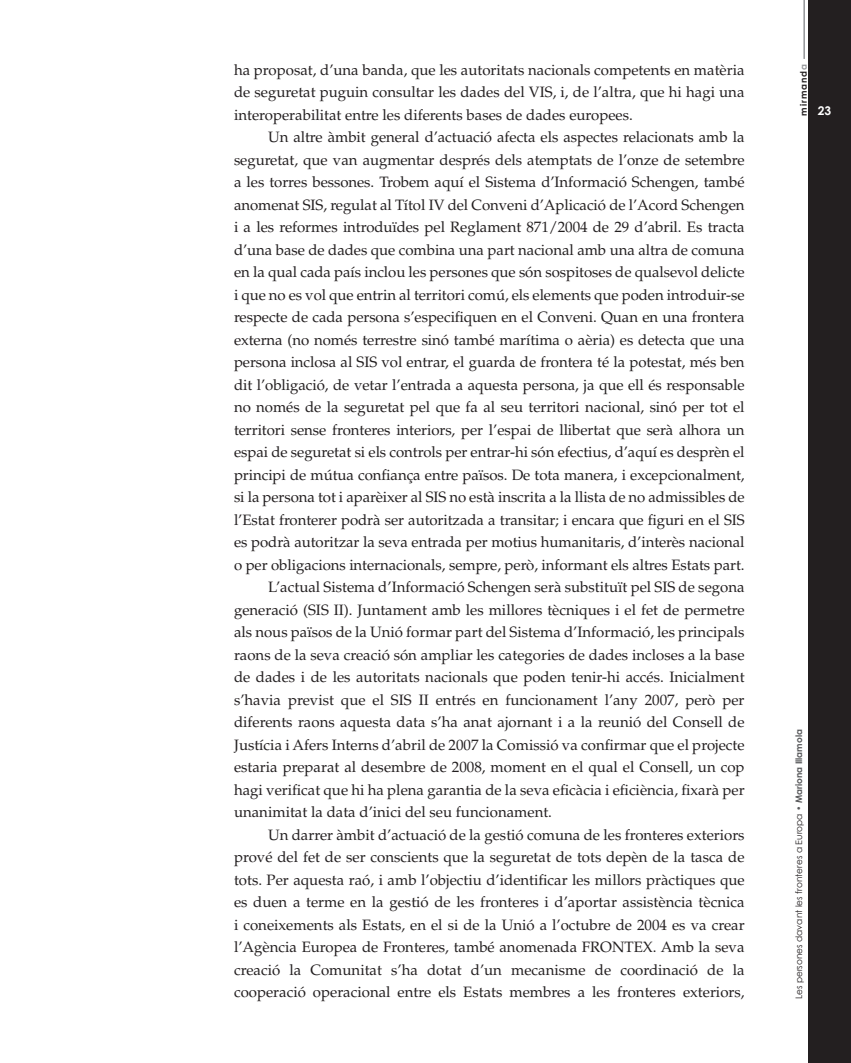
<style>
.page{position:relative;width:851px;height:1063px;background:#fff}
.page>*{position:absolute;margin:0;border:0;box-sizing:border-box;transform-origin:0 0}
.t1{font:15px/22.5px "Palatino LT Std";letter-spacing:-.005em;color:#231f20;text-align:justify}
.t2{font:700 12px "Century Gothic";color:#fff}
.t3{font:9px "Century Gothic";color:#231f20}
.t4{font:700 9px "Century Gothic";letter-spacing:.105em;color:#231f20}
.s1{color:#939598}
.s2{color:#57585a}
.s3{font-weight:700;color:#57585a}
</style>
<div class="page">
<div style="left:808px;top:0;width:42px;height:1063px;background:#231f20"></div>
<hr style="left:803px;top:0;width:1px;height:59px;background:#939598">
<p class="t1" style="left:234px;top:59px;width:512px">ha proposat, d’una banda, que les autoritats nacionals competents en matèria de seguretat puguin consultar les dades del VIS, i, de l’altra, que hi hagi una interoperabilitat entre les diferents bases de dades europees.</p>
<p class="t1" style="left:268px;top:126px;width:478px">Un altre àmbit general d’actuació afecta els aspectes relacionats amb la</p>
<p class="t1" style="left:234px;top:149px;width:512px">seguretat, que van augmentar després dels atemptats de l’onze de setembre</p>
<p class="t1" style="left:234px;top:171px;width:512px">a les torres bessones. Trobem aquí el Sistema d’Informació Schengen, també</p>
<p class="t1" style="left:234px;top:194px;width:512px">anomenat SIS, regulat al Títol IV del Conveni d’Aplicació de l’Acord Schengen</p>
<p class="t1" style="left:234px;top:216px;width:512px">i a les reformes introduïdes pel Reglament 871/2004 de 29 d’abril. Es tracta</p>
<p class="t1" style="left:234px;top:239px;width:512px">d’una base de dades que combina una part nacional amb una altra de comuna</p>
<p class="t1" style="left:234px;top:261px;width:512px">en la qual cada país inclou les persones que són sospitoses de qualsevol delicte</p>
<p class="t1" style="left:234px;top:284px;width:512px">i que no es vol que entrin al territori comú, els elements que poden introduir-se</p>
<p class="t1" style="left:234px;top:306px;width:512px">respecte de cada persona s’especifiquen en el Conveni. Quan en una frontera</p>
<p class="t1" style="left:234px;top:329px;width:512px">externa (no només terrestre sinó també marítima o aèria) es detecta que una</p>
<p class="t1" style="left:234px;top:351px;width:512px">persona inclosa al SIS vol entrar, el guarda de frontera té la potestat, més ben</p>
<p class="t1" style="left:234px;top:374px;width:512px">dit l’obligació, de vetar l’entrada a aquesta persona, ja que ell és responsable</p>
<p class="t1" style="left:234px;top:396px;width:512px">no només de la seguretat pel que fa al seu territori nacional, sinó per tot el</p>
<p class="t1" style="left:234px;top:419px;width:512px">territori sense fronteres interiors, per l’espai de llibertat que serà alhora un</p>
<p class="t1" style="left:234px;top:441px;width:512px">espai de seguretat si els controls per entrar-hi són efectius, d’aquí es desprèn el</p>
<p class="t1" style="left:234px;top:464px;width:512px">principi de mútua confiança entre països. De tota manera, i excepcionalment,</p>
<p class="t1" style="left:234px;top:486px;width:512px">si la persona tot i aparèixer al SIS no està inscrita a la llista de no admissibles de</p>
<p class="t1" style="left:234px;top:509px;width:512px">l’Estat fronterer podrà ser autoritzada a transitar; i encara que figuri en el SIS</p>
<p class="t1" style="left:234px;top:531px;width:512px">es podrà autoritzar la seva entrada per motius humanitaris, d’interès nacional</p>
<p class="t1" style="left:234px;top:554px;width:512px">o per obligacions internacionals, sempre, però, informant els altres Estats part.</p>
<p class="t1" style="left:268px;top:576px;width:478px">L’actual Sistema d’Informació Schengen serà substituït pel SIS de segona</p>
<p class="t1" style="left:234px;top:599px;width:512px">generació (SIS II). Juntament amb les millores tècniques i el fet de permetre</p>
<p class="t1" style="left:234px;top:621px;width:512px">als nous països de la Unió formar part del Sistema d’Informació, les principals</p>
<p class="t1" style="left:234px;top:644px;width:512px">raons de la seva creació són ampliar les categories de dades incloses a la base</p>
<p class="t1" style="left:234px;top:666px;width:512px">de dades i de les autoritats nacionals que poden tenir-hi accés. Inicialment</p>
<p class="t1" style="left:234px;top:689px;width:512px">s’havia previst que el SIS II entrés en funcionament l’any 2007, però per</p>
<p class="t1" style="left:234px;top:711px;width:512px">diferents raons aquesta data s’ha anat ajornant i a la reunió del Consell de</p>
<p class="t1" style="left:234px;top:734px;width:512px">Justícia i Afers Interns d’abril de 2007 la Comissió va confirmar que el projecte</p>
<p class="t1" style="left:234px;top:756px;width:512px">estaria preparat al desembre de 2008, moment en el qual el Consell, un cop</p>
<p class="t1" style="left:234px;top:779px;width:512px">hagi verificat que hi ha plena garantia de la seva eficàcia i eficiència, fixarà per</p>
<p class="t1" style="left:234px;top:801px;width:319px">unanimitat la data d’inici del seu funcionament.</p>
<p class="t1" style="left:268px;top:824px;width:478px">Un darrer àmbit d’actuació de la gestió comuna de les fronteres exteriors</p>
<p class="t1" style="left:234px;top:846px;width:512px">prové del fet de ser conscients que la seguretat de tots depèn de la tasca de</p>
<p class="t1" style="left:234px;top:869px;width:512px">tots. Per aquesta raó, i amb l’objectiu d’identificar les millors pràctiques que</p>
<p class="t1" style="left:234px;top:891px;width:512px">es duen a terme en la gestió de les fronteres i d’aportar assistència tècnica</p>
<p class="t1" style="left:234px;top:914px;width:512px">i coneixements als Estats, en el si de la Unió a l’octubre de 2004 es va crear</p>
<p class="t1" style="left:234px;top:936px;width:512px">l’Agència Europea de Fronteres, també anomenada FRONTEX. Amb la seva</p>
<p class="t1" style="left:234px;top:959px;width:512px">creació la Comunitat s’ha dotat d’un mecanisme de coordinació de la</p>
<p class="t1" style="left:234px;top:981px;width:512px">cooperació operacional entre els Estats membres a les fronteres exteriors,</p>
<p class="t4" style="left:797px;top:116px;width:53px;rotate:-90deg">mirmand<span class="s1">a</span></p>
<p class="t2" style="left:817px;top:103px;width:15px">23</p>
<p class="t3" style="left:793px;top:999px;width:271px;rotate:-90deg">Les persones davant les fronteres a Europa <span class="s2">•</span> <span class="s3">Mariona Illamola</span></p>
</div>
